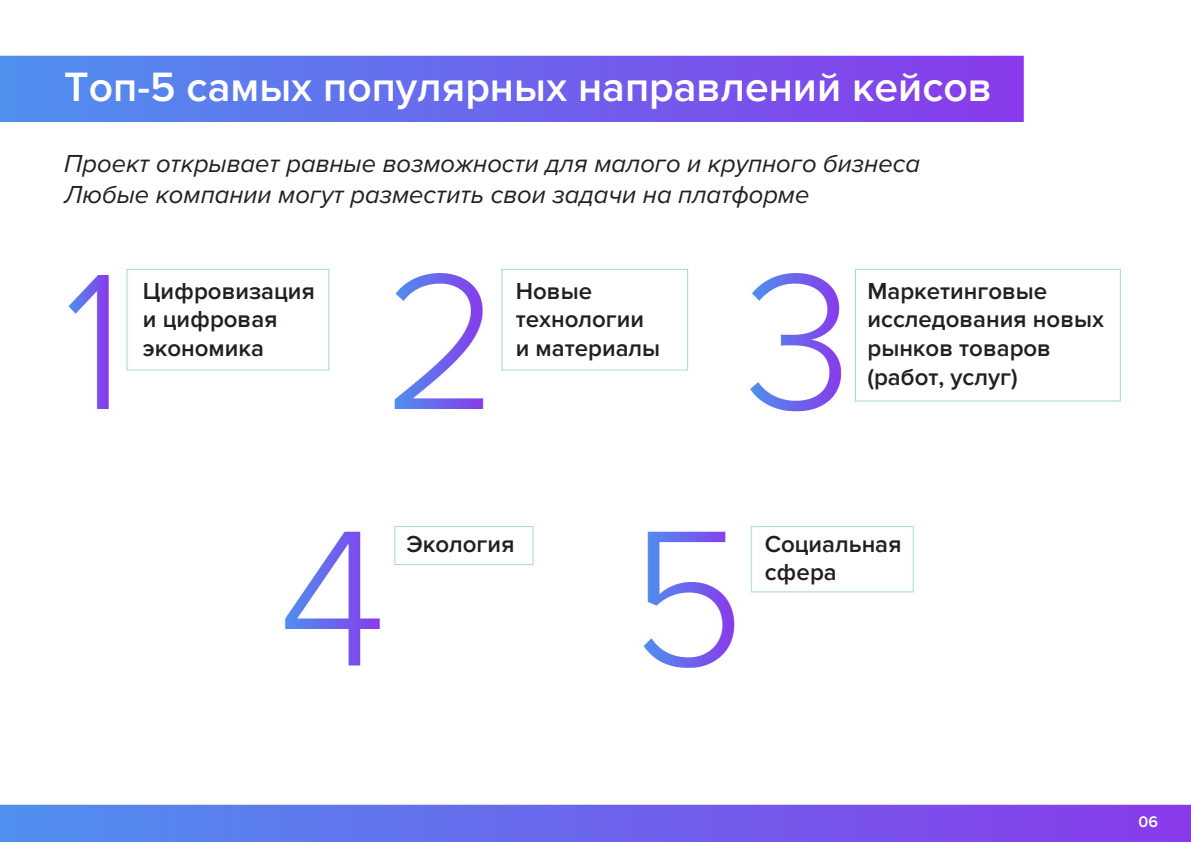
<style>
.page{position:relative;width:1191px;height:842px;background:#fff}
.page>*{position:absolute;margin:0;border:0;box-sizing:border-box;transform-origin:0 0}
.t1{font:600 42.5px "Proxima Nova";color:#fff}
.t2{font:italic 25.5px/30.6px "Proxima Nova";color:#231f20}
.t3{font:600 24px/28.8px "Proxima Nova";color:#231f20}
.t4{font:600 16px "Proxima Nova";color:#fff}
</style>
<div class="page">
<img style="left:0;top:55px;width:1191px;height:787px">
<h1 class="t1" style="left:64px;top:62px;width:929px">Топ-5 самых популярных направлений кейсов</h1>
<p class="t2" style="left:64px;top:147px;width:857px">Проект открывает равные возможности для малого и крупного бизнеса<br>Любые компании могут разместить свои задачи на платформе</p>
<p class="t3" style="left:143px;top:277px;width:174px">Цифровизация и цифровая экономика</p>
<p class="t3" style="left:516px;top:277px;width:146px">Новые технологии и материалы</p>
<p class="t3" style="left:867px;top:277px;width:238px">Маркетинговые исследования новых рынков товаров (работ, услуг)</p>
<p class="t3" style="left:406px;top:530px;width:110px">Экология</p>
<p class="t3" style="left:764px;top:530px;width:138px">Социальная сфера</p>
<p class="t4" style="left:1138px;top:812px;width:21px">06</p>
</div>
